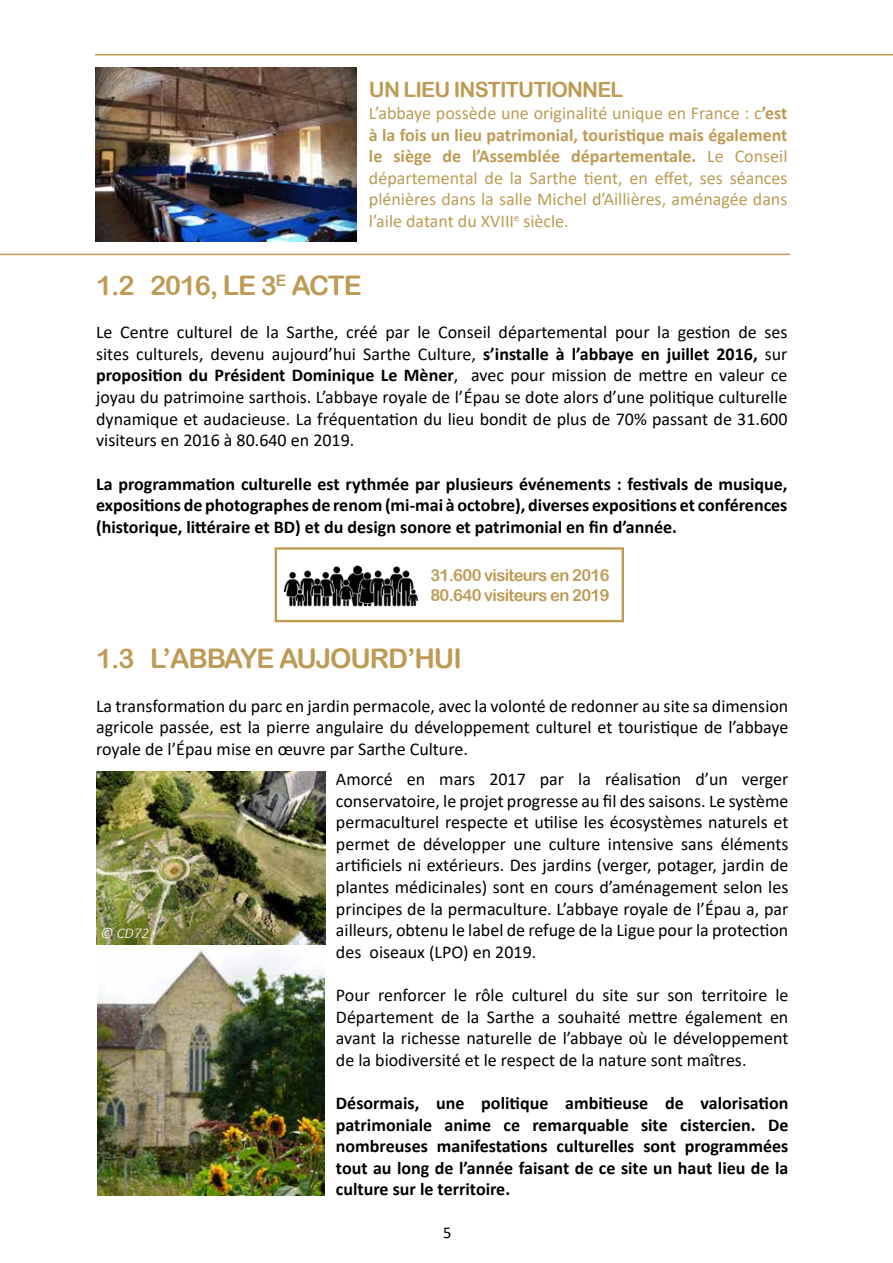
<style>
.page{position:relative;width:893px;height:1263px;background:#fff}
.page>*{position:absolute;margin:0;border:0;box-sizing:border-box;transform-origin:0 0}
.t1{font:27px "Arial Rounded MT Bold";letter-spacing:-.04em;color:#bd9b54}
.t2{font:21px "Arial Rounded MT Bold";letter-spacing:-.04em;color:#bd9b54}
.t3{font:18px/21.6px "Calibri";color:#000;text-align:justify}
.t4{font:700 18px/21.6px "Calibri";color:#000;text-align:justify}
.t5{font:18px/21.6px "Calibri";color:#bd9b54;text-align:justify}
.t6{font:16.5px/19.8px "Arial Rounded MT Bold";letter-spacing:-.04em;color:#bd9b54}
.t7{font:16.5px "Calibri";color:#000}
.t8{font:italic 300 15px "Calibri";color:#fff}
.s1{font-weight:700}
</style>
<div class="page">
<hr style="left:0;top:254px;width:790px;height:1px;background:#bd9b54">
<hr style="left:95px;top:54px;width:798px;height:2px;background:#bd9b54">
<img style="left:95px;top:68px;width:261px;height:174px">
<img style="left:274px;top:558px;width:144px;height:53px">
<div style="left:275px;top:547px;width:349px;height:75px;border:2px solid #bd9b54"></div>
<img style="left:96px;top:771px;width:230px;height:173px">
<img style="left:98px;top:951px;width:227px;height:245px">
<p class="t2" style="left:369px;top:78px;width:256px">UN LIEU INSTITUTIONNEL</p>
<p class="t5" style="left:369px;top:102px;width:420px">L’abbaye possède une originalité unique en France : c<span class="s1">’est à la fois un lieu patrimonial, touristique mais également le siège de l’Assemblée départementale.</span> Le Conseil départemental de la Sarthe tient, en effet, ses séances plénières dans la salle Michel d’Aillières, aménagée dans l’aile datant du XVIII<sup>e</sup> siècle.</p>
<h1 class="t1" style="left:96px;top:269px;width:267px">1.2 2016, LE 3<sup>E</sup> ACTE</h1>
<p class="t3" style="left:96px;top:321px;width:693px">Le Centre culturel de la Sarthe, créé par le Conseil départemental pour la gestion de ses sites culturels, devenu aujourd’hui Sarthe Culture, <span class="s1">s’installe à l’abbaye en juillet 2016,</span> sur <span class="s1">proposition du Président Dominique Le Mèner</span>, avec pour mission de mettre en valeur ce joyau du patrimoine sarthois. L’abbaye royale de l’Épau se dote alors d’une politique culturelle dynamique et audacieuse. La fréquentation du lieu bondit de plus de 70% passant de 31.600 visiteurs en 2016 à 80.640 en 2019.</p>
<p class="t4" style="left:96px;top:472px;width:693px">La programmation culturelle est rythmée par plusieurs événements : festivals de musique, expositions de photographes de renom (mi-mai à octobre), diverses expositions et conférences (historique, littéraire et BD) et du design sonore et patrimonial en fin d’année.</p>
<p class="t6" style="left:430px;top:565px;width:181px">31.600 visiteurs en 2016<br>80.640 visiteurs en 2019</p>
<h1 class="t1" style="left:96px;top:643px;width:367px">1.3 L’ABBAYE AUJOURD’HUI</h1>
<p class="t3" style="left:96px;top:694px;width:694px">La transformation du parc en jardin permacole, avec la volonté de redonner au site sa dimension agricole passée, est la pierre angulaire du développement culturel et touristique de l’abbaye royale de l’Épau mise en œuvre par Sarthe Culture.</p>
<p class="t3" style="left:336px;top:768px;width:454px">Amorcé en mars 2017 par la réalisation d’un verger conservatoire, le projet progresse au fil des saisons. Le système permaculturel respecte et utilise les écosystèmes naturels et permet de développer une culture intensive sans éléments artificiels ni extérieurs. Des jardins (verger, potager, jardin de plantes médicinales) sont en cours d’aménagement selon les principes de la permaculture. L’abbaye royale de l’Épau a, par ailleurs, obtenu le label de refuge de la Ligue pour la protection des oiseaux (LPO) en 2019.</p>
<p class="t3" style="left:336px;top:984px;width:454px">Pour renforcer le rôle culturel du site sur son territoire le Département de la Sarthe a souhaité mettre également en avant la richesse naturelle de l’abbaye où le développement de la biodiversité et le respect de la nature sont maîtres.</p>
<p class="t4" style="left:336px;top:1092px;width:454px">Désormais, une politique ambitieuse de valorisation patrimoniale anime ce remarquable site cistercien. De nombreuses manifestations culturelles sont programmées tout au long de l’année faisant de ce site un haut lieu de la culture sur le territoire.</p>
<p class="t8" style="left:101px;top:924px;width:50px">© CD72</p>
<p class="t7" style="left:443px;top:1221px;width:10px">5</p>
</div>
